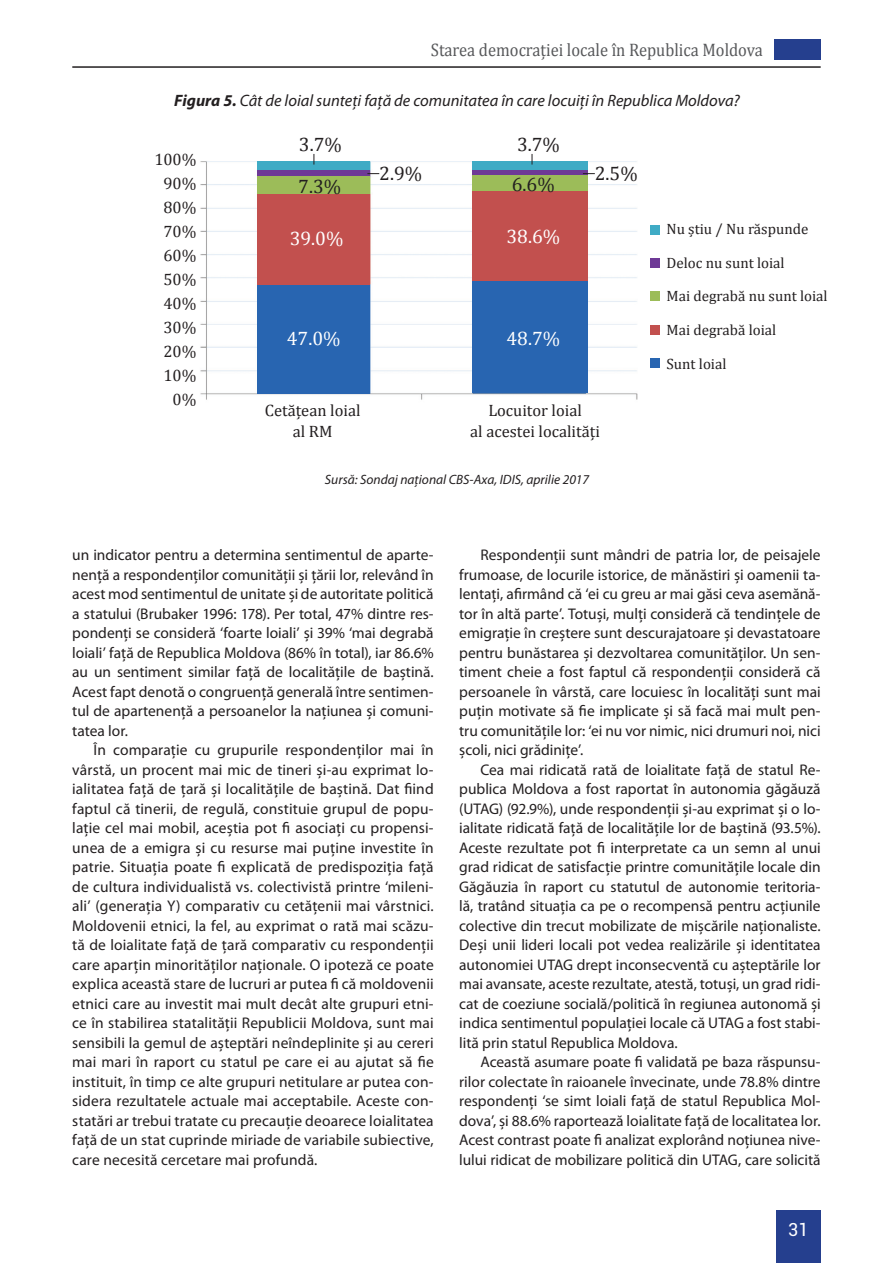
<style>
.page{position:relative;width:893px;height:1263px;background:#fff}
.page>*{position:absolute;margin:0;border:0;box-sizing:border-box;transform-origin:0 0}
.t1{font:19.5px "Cambria";color:#231f20}
.t2{font:19.5px "Cambria";color:#fff}
.t3{font:18.15px "Cambria";color:#57585a;scale:.91 1}
.t4{font:18px "Roboto";color:#fff}
.t5{font:16.5px/24px "Cambria";color:#231f20;text-align:center}
.t6{font:italic 16.5px "Myriad Pro";color:#231f20}
.t7{font:15.45px/19.5px "Myriad Pro";color:#231f20;text-align:justify}
.t8{font:15px "Cambria";color:#231f20}
.t9{font:italic 13.5px "Myriad Pro";color:#231f20}
.s1{font-weight:700}
</style>
<div class="page">
<div style="left:774px;top:39px;width:47px;height:21px;background:#253f8e"></div>
<div style="left:776px;top:1210px;width:45px;height:53px;background:#253f8e"></div>
<hr style="left:72px;top:66px;width:749px;height:2px;background:#231f20">
<img style="left:200px;top:161px;width:438px;height:239px">
<div style="left:472px;top:161px;width:116px;height:9px;background:#3fabc5"></div>
<div style="left:472px;top:170px;width:116px;height:6px;background:#6e3996"></div>
<div style="left:472px;top:176px;width:116px;height:15px;background:#9cbc59"></div>
<div style="left:472px;top:281px;width:116px;height:112px;background:#2865b1"></div>
<div style="left:472px;top:191px;width:116px;height:90px;background:#c2504e"></div>
<div style="left:257px;top:161px;width:113px;height:9px;background:#3fabc5"></div>
<div style="left:257px;top:170px;width:113px;height:6px;background:#6e3996"></div>
<div style="left:257px;top:176px;width:113px;height:18px;background:#9cbc59"></div>
<div style="left:257px;top:284px;width:113px;height:109px;background:#2865b1"></div>
<div style="left:257px;top:194px;width:113px;height:90px;background:#c2504e"></div>
<svg style="left:367px;top:173px;width:12px;height:1px"></svg>
<svg style="left:583px;top:173px;width:12px;height:1px"></svg>
<div style="left:650px;top:225px;width:9px;height:9px;background:#3fabc5"></div>
<div style="left:650px;top:258px;width:9px;height:9px;background:#6e3996"></div>
<div style="left:650px;top:291px;width:9px;height:10px;background:#9cbc59"></div>
<div style="left:650px;top:325px;width:9px;height:10px;background:#c2504e"></div>
<div style="left:650px;top:359px;width:9px;height:9px;background:#2865b1"></div>
<p class="t3" style="left:431px;top:39px;width:366px">Starea democraţiei locale în Republica Moldova</p>
<p class="t6" style="left:174px;top:90px;width:567px"><span class="s1">Figura 5.</span> Cât de loial sunteţi faţă de comunitatea în care locuiţi în Republica Moldova?</p>
<p class="t5" style="left:154px;top:147px;width:44px;text-align:right">100%<br>90%<br>80%<br>70%<br>60%<br>50%<br>40%<br>30%<br>20%<br>10%<br>0%</p>
<p class="t1" style="left:299px;top:132px;width:44px">3.7%</p>
<p class="t1" style="left:517px;top:132px;width:44px">3.7%</p>
<p class="t1" style="left:379px;top:162px;width:44px">2.9%</p>
<p class="t1" style="left:595px;top:162px;width:44px">2.5%</p>
<p class="t1" style="left:298px;top:174px;width:44px">7.3%</p>
<p class="t1" style="left:512px;top:173px;width:44px">6.6%</p>
<p class="t2" style="left:290px;top:227px;width:55px">39.0%</p>
<p class="t2" style="left:506px;top:225px;width:55px">38.6%</p>
<p class="t2" style="left:287px;top:327px;width:55px">47.0%</p>
<p class="t2" style="left:506px;top:327px;width:55px">48.7%</p>
<p class="t5" style="left:265px;top:400px;width:97px;line-height:21px">Cetățean loial al RM</p>
<p class="t5" style="left:470px;top:400px;width:131px;line-height:21px">Locuitor loial<br>al acestei localități</p>
<p class="t9" style="left:325px;top:471px;width:266px">Sursă: Sondaj național CBS-Axa, IDIS, aprilie 2017</p>
<p class="t8" style="left:666px;top:220px;width:143px">Nu știu / Nu răspunde</p>
<p class="t8" style="left:666px;top:254px;width:120px">Deloc nu sunt loial</p>
<p class="t8" style="left:666px;top:287px;width:163px">Mai degrabă nu sunt loial</p>
<p class="t8" style="left:666px;top:321px;width:111px">Mai degrabă loial</p>
<p class="t8" style="left:666px;top:355px;width:62px">Sunt loial</p>
<p class="t7" style="left:72px;top:545px;width:363px">un indicator pentru a determina sentimentul de aparte&shy;nenţă a respondenţilor comunităţii şi ţării lor, relevând în acest mod sentimentul de unitate şi de autoritate politică a statului (Brubaker 1996: 178). Per total, 47% dintre res&shy;pondenţi se consideră ‘foarte loiali’ şi 39% ‘mai degrabă loiali’ faţă de Republica Moldova (86% în total), iar 86.6% au un sentiment similar faţă de localităţile de baştină.<br>Acest fapt denotă o congruenţă generală între sentimen&shy;tul de apartenenţă a persoanelor la naţiunea şi comuni&shy;tatea lor.</p>
<p class="t7" style="left:72px;top:740px;width:363px;text-indent:21px">În comparaţie cu grupurile respondenţilor mai în vârstă, un procent mai mic de tineri şi-au exprimat lo&shy;ialitatea faţă de ţară şi localităţile de baştină. Dat fiind faptul că tinerii, de regulă, constituie grupul de popu&shy;laţie cel mai mobil, aceştia pot fi asociaţi cu propensi&shy;unea de a emigra şi cu resurse mai puţine investite în patrie. Situaţia poate fi explicată de predispoziţia faţă de cultura individualistă vs. colectivistă printre ‘mileni&shy;ali’ (generaţia Y) comparativ cu cetăţenii mai vârstnici.<br>Moldovenii etnici, la fel, au exprimat o rată mai scăzu&shy;tă de loialitate faţă de ţară comparativ cu respondenţii care aparţin minorităţilor naţionale. O ipoteză ce poate explica această stare de lucruri ar putea fi că moldovenii etnici care au investit mai mult decât alte grupuri etni&shy;ce în stabilirea statalităţii Republicii Moldova, sunt mai sensibili la gemul de aşteptări neîndeplinite şi au cereri mai mari în raport cu statul pe care ei au ajutat să fie instituit, în timp ce alte grupuri netitulare ar putea con&shy;sidera rezultatele actuale mai acceptabile. Aceste con&shy;statări ar trebui tratate cu precauţie deoarece loialitatea faţă de un stat cuprinde miriade de variabile subiective, care necesită cercetare mai profundă.</p>
<p class="t7" style="left:459px;top:545px;width:363px;text-indent:21px">Respondenţii sunt mândri de patria lor, de peisajele frumoase, de locurile istorice, de mănăstiri şi oamenii ta&shy;lentaţi, afirmând că ‘ei cu greu ar mai găsi ceva asemănă&shy;tor în altă parte’. Totuşi, mulţi consideră că tendinţele de emigraţie în creştere sunt descurajatoare şi devastatoare pentru bunăstarea şi dezvoltarea comunităţilor. Un sen&shy;timent cheie a fost faptul că respondenţii consideră că persoanele în vârstă, care locuiesc în localităţi sunt mai puţin motivate să fie implicate şi să facă mai mult pen&shy;tru comunităţile lor: ‘ei nu vor nimic, nici drumuri noi, nici şcoli, nici grădiniţe’.</p>
<p class="t7" style="left:459px;top:759px;width:363px;text-indent:21px">Cea mai ridicată rată de loialitate faţă de statul Re&shy;publica Moldova a fost raportat în autonomia găgăuză (UTAG) (92.9%), unde respondenţii şi-au exprimat şi o lo&shy;ialitate ridicată faţă de localităţile lor de baştină (93.5%).<br>Aceste rezultate pot fi interpretate ca un semn al unui grad ridicat de satisfacţie printre comunităţile locale din Găgăuzia în raport cu statutul de autonomie teritoria&shy;lă, tratând situaţia ca pe o recompensă pentru acţiunile colective din trecut mobilizate de mişcările naţionaliste.<br>Deşi unii lideri locali pot vedea realizările şi identitatea autonomiei UTAG drept inconsecventă cu aşteptările lor mai avansate, aceste rezultate, atestă, totuşi, un grad ridi&shy;cat de coeziune socială/politică în regiunea autonomă şi indica sentimentul populaţiei locale că UTAG a fost stabi&shy;lită prin statul Republica Moldova.</p>
<p class="t7" style="left:459px;top:1052px;width:363px;text-indent:21px">Această asumare poate fi validată pe baza răspunsu&shy;rilor colectate în raioanele învecinate, unde 78.8% dintre respondenţi ‘se simt loiali faţă de statul Republica Mol&shy;dova’, şi 88.6% raportează loialitate faţă de localitatea lor.<br>Acest contrast poate fi analizat explorând noţiunea nive&shy;lului ridicat de mobilizare politică din UTAG, care solicită</p>
<p class="t4" style="left:788px;top:1217px;width:22px">31</p>
</div>
